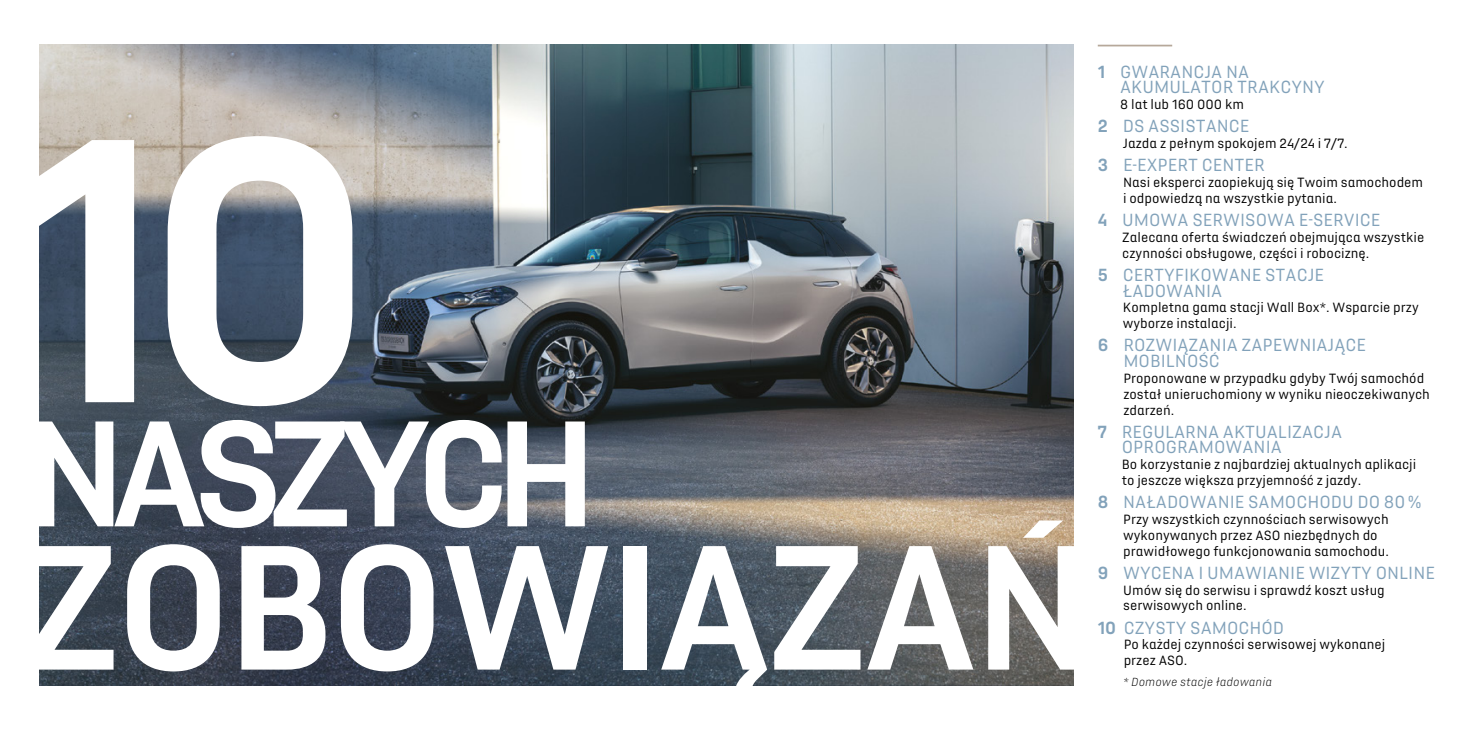
<style>
.page{position:relative;width:1469px;height:735px;background:#fff}
.page>*{position:absolute;margin:0;border:0;box-sizing:border-box;transform-origin:0 0}
.t1{font:700 393.75px "DS Automobiles";color:#fff}
.t2{font:700 185.5px "DS Automobiles";letter-spacing:-.025em;color:#fff}
.t3{font:700 157.5px "DS Automobiles";letter-spacing:-.1em;color:#fff}
.t4{font:18.38px/15.8px "DS Automobiles";color:#82a2ba}
.t5{font:14px/15.8px "DS Automobiles";color:#000}
.t6{font:italic 300 12.25px "DS Automobiles";color:#000}
.s1{font-weight:700}
</style>
<div class="page">
<img style="left:40px;top:45px;width:1033px;height:640px">
<hr style="left:1097px;top:45px;width:75px;height:1px;background:#b6a89a">
<h1 class="t1" style="left:5px;top:15px;width:373px">10</h1>
<h3 class="t3" style="left:24px;top:371px;width:575px">NASZYCH</h3>
<h2 class="t2" style="left:20px;top:487px;width:1075px">ZOBOWIĄZAŃ</h2>
<h3 class="t4" style="left:1120px;top:63px;width:206px;text-indent:-22px"><span class="s1">1</span> GWARANCJA NA<br>AKUMULATOR TRAKCYNY</h3>
<p class="t5" style="left:1120px;top:96px;width:125px">8 lat lub 160 000 km</p>
<h3 class="t4" style="left:1097px;top:118px;width:153px"><span class="s1">2</span> DS ASSISTANCE</h3>
<p class="t5" style="left:1122px;top:135px;width:226px">Jazda z pełnym spokojem 24/24 i 7/7.</p>
<h3 class="t4" style="left:1097px;top:157px;width:169px"><span class="s1">3</span> E-EXPERT CENTER</h3>
<p class="t5" style="left:1123px;top:174px;width:301px">Nasi eksperci zaopiekują się Twoim samochodem i odpowiedzą na wszystkie pytania.</p>
<h3 class="t4" style="left:1097px;top:211px;width:284px"><span class="s1">4</span> UMOWA SERWISOWA E-SERVICE</h3>
<p class="t5" style="left:1122px;top:229px;width:303px">Zalecana oferta świadczeń obejmująca wszystkie czynności obsługowe, części i robociznę.</p>
<h3 class="t4" style="left:1122px;top:266px;width:203px;text-indent:-25px"><span class="s1">5</span> CERTYFIKOWANE STACJE<br>ŁADOWANIA</h3>
<p class="t5" style="left:1122px;top:299px;width:297px">Kompletna gama stacji Wall Box*. Wsparcie przy wyborze instalacji.</p>
<h3 class="t4" style="left:1123px;top:336px;width:244px;text-indent:-26px"><span class="s1">6</span> ROZWIĄZANIA ZAPEWNIAJĄCE<br>MOBILNOŚĆ</h3>
<p class="t5" style="left:1123px;top:370px;width:308px">Proponowane w przypadku gdyby Twój samochód został unieruchomiony w wyniku nieoczekiwanych zdarzeń.</p>
<h3 class="t4" style="left:1121px;top:423px;width:222px;text-indent:-24px"><span class="s1">7</span> REGULARNA AKTUALIZACJA<br>OPROGRAMOWANIA</h3>
<p class="t5" style="left:1121px;top:456px;width:296px">Bo korzystanie z najbardziej aktualnych aplikacji to jeszcze większa przyjemność z jazdy.</p>
<h3 class="t4" style="left:1097px;top:493px;width:325px"><span class="s1">8</span> NAŁADOWANIE SAMOCHODU DO 80%</h3>
<p class="t5" style="left:1123px;top:510px;width:267px">Przy wszystkich czynnościach serwisowych wykonywanych przez ASO niezbędnych do prawidłowego funkcjonowania samochodu.</p>
<h3 class="t4" style="left:1097px;top:564px;width:339px"><span class="s1">9</span> WYCENA I UMAWIANIE WIZYTY ONLINE</h3>
<p class="t5" style="left:1123px;top:581px;width:263px">Umów się do serwisu i sprawdź koszt usług serwisowych online.</p>
<h3 class="t4" style="left:1097px;top:618px;width:188px"><span class="s1">10</span> CZYSTY SAMOCHÓD</h3>
<p class="t5" style="left:1123px;top:636px;width:263px">Po każdej czynności serwisowej wykonanej</p>
<p class="t5" style="left:1123px;top:651px;width:65px">przez ASO.</p>
<p class="t6" style="left:1123px;top:674px;width:150px">* Domowe stacje ładowania</p>
</div>
